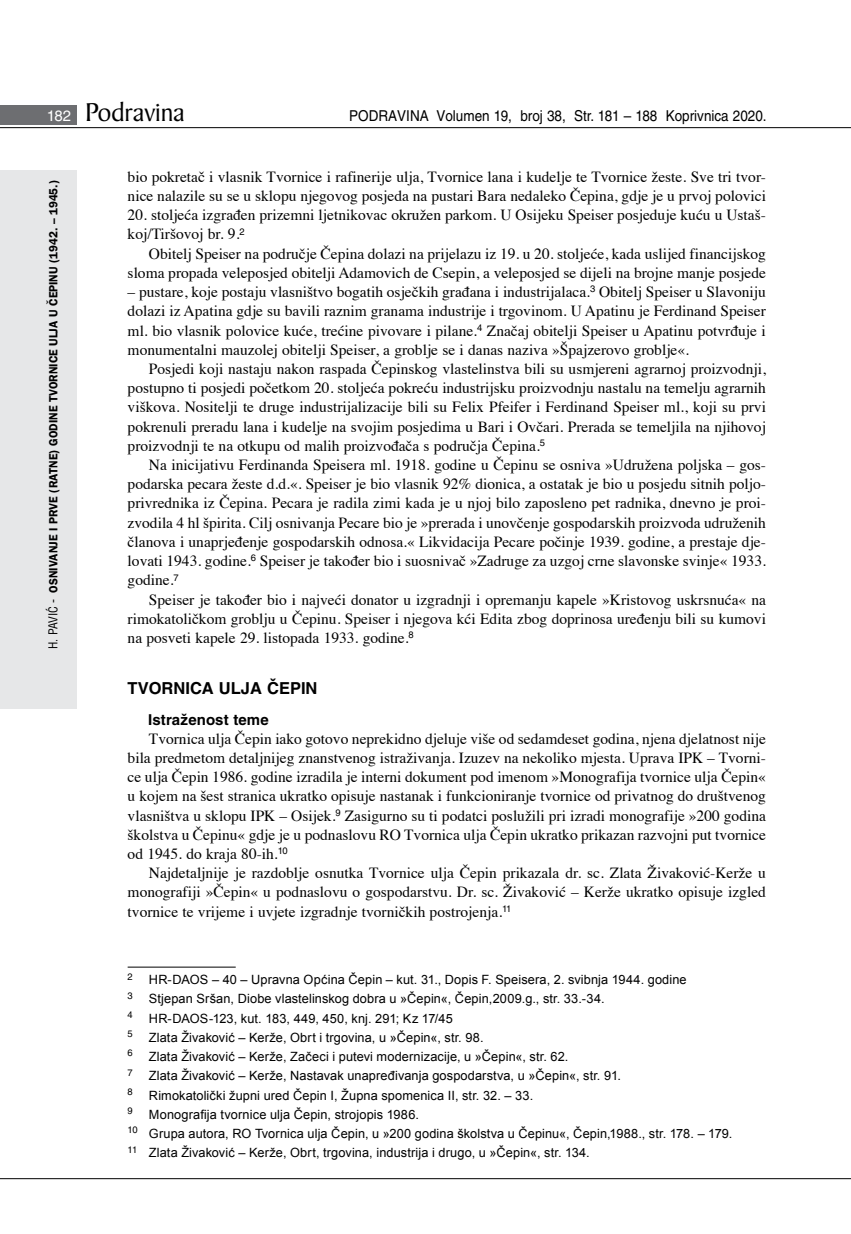
<style>
.page{position:relative;width:851px;height:1234px;background:#fff}
.page>*{position:absolute;margin:0;border:0;box-sizing:border-box;transform-origin:0 0}
.t1{font:27.6px "Baker Signet BT";color:#000}
.t2{font:700 16.5px "Helvetica LT Skin 29";color:#000}
.t3{font:15.45px/19.2px "Times";color:#000;text-align:justify}
.t4{font:15px "Helvetica LT Skin 29";color:#000;scale:.9 1}
.t5{font:700 15px "Helvetica LT Skin 29";letter-spacing:.01em;color:#000}
.t6{font:12.75px/19.2px "Arial";letter-spacing:.01em;color:#000}
.t7{font:600 12px "ITC Franklin Gothic Skin 29";letter-spacing:-.005em;color:#000;scale:.95 1}
.t8{font:9.45px "Helvetica LT Skin 29";color:#000}
.s1{font-family:"Helvetica LT Skin 29";font-size:15px;color:#fff}
.s2{font-family:"Helvetica LT Skin 29";font-weight:400;font-stretch:condensed}
</style>
<div class="page">
<div style="left:0;top:170px;width:77px;height:538px;background:#e6e7e8"></div>
<div style="left:0;top:105px;width:77px;height:19px;background:#6d6e71"></div>
<hr style="left:0;top:127px;width:850px;height:1px;background:#000">
<hr style="left:0;top:1177px;width:850px;height:1px;background:#000">
<hr style="left:128px;top:966px;width:108px;height:1px;background:#000">
<h1 class="t1" style="left:47px;top:95px;width:139px"><span class="s1">182</span> Podravina</h1>
<p class="t4" style="left:349px;top:107px;width:465px">PODRAVINA Volumen 19, broj 38, Str. 181 – 188 Koprivnica 2020.</p>
<p class="t7" style="left:46px;top:648px;width:495px;rotate:-90deg"><span class="s2">H. PAVIĆ -</span> OSNIVANJE I PRVE (RATNE) GODINE TVORNICE ULJA U ČEPINU (1942. – 1945.)</p>
<p class="t3" style="left:128px;top:166px;width:639px">bio pokretač i vlasnik Tvornice i rafinerije ulja, Tvornice lana i kudelje te Tvornice žeste. Sve tri tvor&shy;nice nalazile su se u sklopu njegovog posjeda na pustari Bara nedaleko Čepina, gdje je u prvoj polovici</p>
<p class="t3" style="left:128px;top:204px;width:639px">20. stoljeća izgrađen prizemni ljetnikovac okružen parkom. U Osijeku Speiser posjeduje kuću u Ustaš&shy;koj/Tiršovoj br. 9.<sup>2</sup></p>
<p class="t3" style="left:128px;top:242px;width:639px;text-align:right">Obitelj Speiser na područje Čepina dolazi na prijelazu iz 19. u 20. stoljeće, kada uslijed financijskog sloma propada veleposjed obitelji Adamovich de Csepin, a veleposjed se dijeli na brojne manje posjede</p>
<p class="t3" style="left:128px;top:281px;width:639px">– pustare, koje postaju vlasništvo bogatih osječkih građana i industrijalaca.<sup>3</sup> Obitelj Speiser u Slavoniju dolazi iz Apatina gdje su bavili raznim granama industrije i trgovinom. U Apatinu je Ferdinand Speiser ml. bio vlasnik polovice kuće, trećine pivovare i pilane.<sup>4</sup> Značaj obitelji Speiser u Apatinu potvrđuje i monumentalni mauzolej obitelji Speiser, a groblje se i danas naziva »Špajzerovo groblje«.</p>
<p class="t3" style="left:128px;top:358px;width:639px;text-indent:21px">Posjedi koji nastaju nakon raspada Čepinskog vlastelinstva bili su usmjereni agrarnoj proizvodnji, postupno ti posjedi početkom 20. stoljeća pokreću industrijsku proizvodnju nastalu na temelju agrarnih viškova. Nositelji te druge industrijalizacije bili su Felix Pfeifer i Ferdinand Speiser ml., koji su prvi pokrenuli preradu lana i kudelje na svojim posjedima u Bari i Ovčari. Prerada se temeljila na njihovoj proizvodnji te na otkupu od malih proizvođača s područja Čepina.<sup>5</sup></p>
<p class="t3" style="left:128px;top:454px;width:639px;text-indent:21px">Na inicijativu Ferdinanda Speisera ml. 1918. godine u Čepinu se osniva »Udružena poljska – gos&shy;podarska pecara žeste d.d.«. Speiser je bio vlasnik 92% dionica, a ostatak je bio u posjedu sitnih poljo&shy;privrednika iz Čepina. Pecara je radila zimi kada je u njoj bilo zaposleno pet radnika, dnevno je proi&shy;zvodila 4 hl špirita. Cilj osnivanja Pecare bio je »prerada i unovčenje gospodarskih proizvoda udruženih članova i unaprjeđenje gospodarskih odnosa.« Likvidacija Pecare počinje 1939. godine, a prestaje dje&shy;lovati 1943. godine.<sup>6</sup> Speiser je također bio i suosnivač »Zadruge za uzgoj crne slavonske svinje« 1933. godine.<sup>7</sup></p>
<p class="t3" style="left:128px;top:588px;width:639px;text-indent:21px">Speiser je također bio i najveći donator u izgradnji i opremanju kapele »Kristovog uskrsnuća« na rimokatoličkom groblju u Čepinu. Speiser i njegova kći Edita zbog doprinosa uređenju bili su kumovi na posveti kapele 29. listopada 1933. godine.<sup>8</sup></p>
<p class="t2" style="left:128px;top:677px;width:191px">TVORNICA ULJA ČEPIN</p>
<p class="t5" style="left:148px;top:710px;width:122px">Istraženost teme</p>
<p class="t3" style="left:128px;top:727px;width:639px;text-indent:21px">Tvornica ulja Čepin iako gotovo neprekidno djeluje više od sedamdeset godina, njena djelatnost nije bila predmetom detaljnijeg znanstvenog istraživanja. Izuzev na nekoliko mjesta. Uprava IPK – Tvorni&shy;ce ulja Čepin 1986. godine izradila je interni dokument pod imenom »Monografija tvornice ulja Čepin« u kojem na šest stranica ukratko opisuje nastanak i funkcioniranje tvornice od privatnog do društvenog vlasništva u sklopu IPK – Osijek.<sup>9</sup> Zasigurno su ti podatci poslužili pri izradi monografije »200 godina školstva u Čepinu« gdje je u podnaslovu RO Tvornica ulja Čepin ukratko prikazan razvojni put tvornice od 1945. do kraja 80-ih.<sup>10</sup></p>
<p class="t3" style="left:128px;top:861px;width:639px;text-indent:21px">Najdetaljnije je razdoblje osnutka Tvornice ulja Čepin prikazala dr. sc. Zlata Živaković-Kerže u monografiji »Čepin« u podnaslovu o gospodarstvu. Dr. sc. Živaković – Kerže ukratko opisuje izgled tvornice te vrijeme i uvjete izgradnje tvorničkih postrojenja.<sup>11</sup></p>
<p class="t8" style="left:128px;top:970px;width:7px">2</p>
<p class="t6" style="left:149px;top:970px;width:539px">HR-DAOS – 40 – Upravna Općina Čepin – kut. 31., Dopis F. Speisera, 2. svibnja 1944. godine</p>
<p class="t8" style="left:128px;top:989px;width:7px">3</p>
<p class="t6" style="left:149px;top:989px;width:457px">Stjepan Sršan, Diobe vlastelinskog dobra u »Čepin«, Čepin,2009.g., str. 33.-34.</p>
<p class="t8" style="left:128px;top:1008px;width:7px">4</p>
<p class="t6" style="left:149px;top:1008px;width:305px">HR-DAOS-123, kut. 183, 449, 450, knj. 291; Kz 17/45</p>
<p class="t8" style="left:128px;top:1028px;width:7px">5</p>
<p class="t6" style="left:149px;top:1027px;width:336px">Zlata Živaković – Kerže, Obrt i trgovina, u »Čepin«, str. 98.</p>
<p class="t8" style="left:128px;top:1047px;width:7px">6</p>
<p class="t6" style="left:149px;top:1046px;width:421px">Zlata Živaković – Kerže, Začeci i putevi modernizacije, u »Čepin«, str. 62.</p>
<p class="t8" style="left:128px;top:1066px;width:7px">7</p>
<p class="t6" style="left:149px;top:1066px;width:473px">Zlata Živaković – Kerže, Nastavak unapređivanja gospodarstva, u »Čepin«, str. 91.</p>
<p class="t8" style="left:128px;top:1085px;width:7px">8</p>
<p class="t6" style="left:149px;top:1085px;width:386px">Rimokatolički župni ured Čepin I, Župna spomenica II, str. 32. – 33.</p>
<p class="t8" style="left:128px;top:1105px;width:7px">9</p>
<p class="t6" style="left:128px;top:1104px;width:606px;text-indent:21px">Monografija tvornice ulja Čepin, strojopis 1986.<br><sup>10</sup> Grupa autora, RO Tvornica ulja Čepin, u »200 godina školstva u Čepinu«, Čepin,1988., str. 178. – 179.<br><sup>11</sup> Zlata Živaković – Kerže, Obrt, trgovina, industrija i drugo, u »Čepin«, str. 134.</p>
</div>
